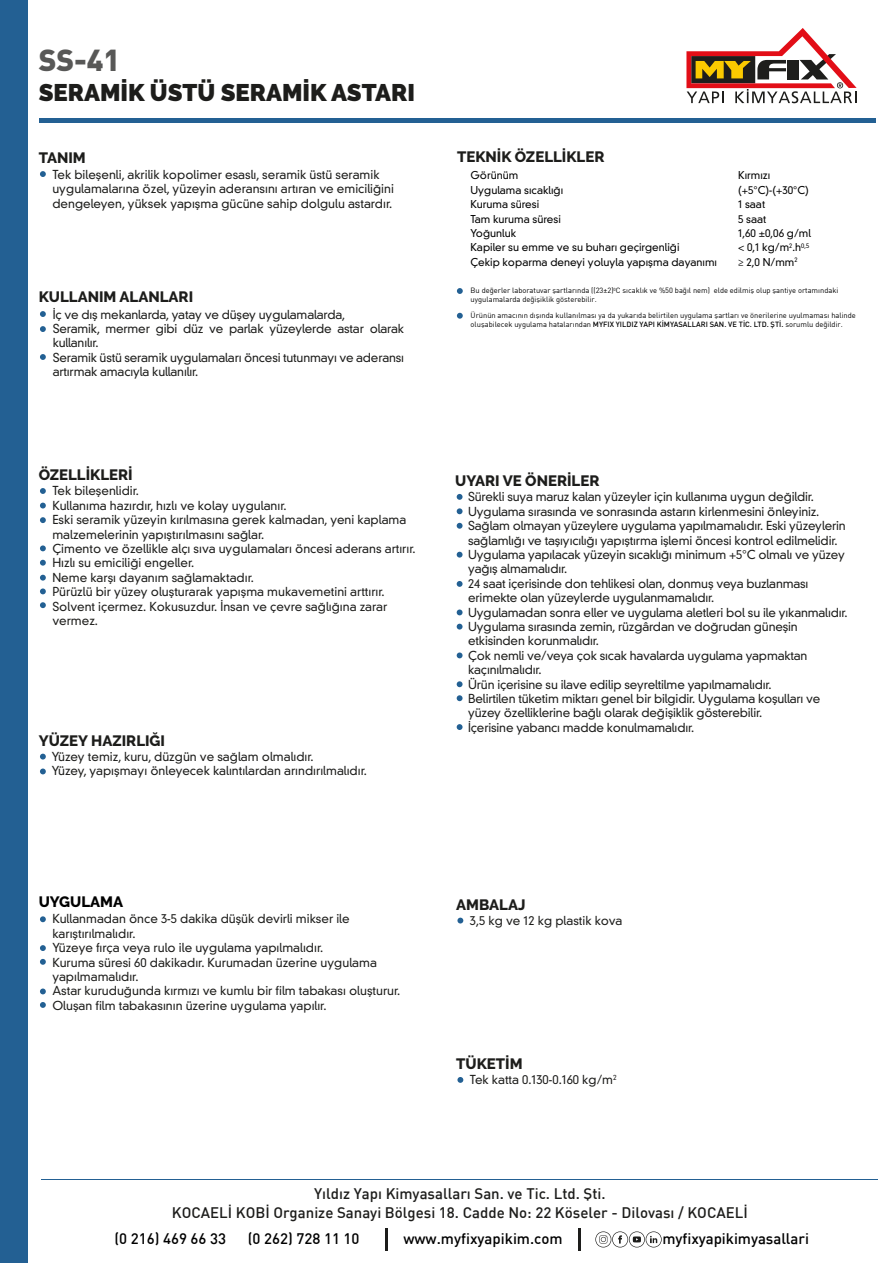
<style>
.page{position:relative;width:893px;height:1263px;background:#fff}
.page>*{position:absolute;margin:0;border:0;box-sizing:border-box;transform-origin:0 0}
.t1{font:900 30px "DIN Pro";color:#585857}
.t2{font:900 24px "Raleway";color:#1d1d1b}
.t3{font:500 15px/19.5px "DI Nbek";color:#1d1d1b;text-align:center}
.t4{font:800 15px "Raleway";color:#1d1d1b}
.t5{font:500 15px "DI Nbek";color:#000}
.t6{font:800 15px "Raleway";color:#000}
.t7{font:300 12px/14.4px "DIN Grotesk Std";letter-spacing:-.015em;color:#1d1d1b}
.t8{font:300 10.5px/14.4px "DIN Grotesk Std";color:#000}
.t9{font:7.5px/9px "DIN Bek";color:#010101}
.s1{font-family:"DIN Pro";font-weight:500}
</style>
<div class="page">
<div style="left:0;top:0;width:28px;height:1263px;background:#236093"></div>
<svg style="left:595px;top:1231px;width:67px;height:16px"></svg>
<hr style="left:385px;top:1228px;width:3px;height:22px;background:#1d1d1b">
<hr style="left:578px;top:1228px;width:2px;height:22px;background:#1d1d1b">
<svg style="left:40px;top:171px;width:6px;height:6px"></svg>
<svg style="left:40px;top:311px;width:6px;height:6px"></svg>
<svg style="left:40px;top:326px;width:6px;height:6px"></svg>
<svg style="left:40px;top:354px;width:6px;height:6px"></svg>
<svg style="left:40px;top:488px;width:6px;height:6px"></svg>
<svg style="left:40px;top:517px;width:6px;height:6px"></svg>
<svg style="left:40px;top:503px;width:6px;height:5px"></svg>
<svg style="left:40px;top:545px;width:6px;height:6px"></svg>
<svg style="left:40px;top:560px;width:6px;height:6px"></svg>
<svg style="left:40px;top:575px;width:6px;height:6px"></svg>
<svg style="left:40px;top:588px;width:6px;height:6px"></svg>
<svg style="left:40px;top:602px;width:6px;height:6px"></svg>
<svg style="left:40px;top:916px;width:6px;height:6px"></svg>
<svg style="left:457px;top:288px;width:6px;height:6px"></svg>
<svg style="left:457px;top:313px;width:6px;height:6px"></svg>
<svg style="left:40px;top:959px;width:6px;height:6px"></svg>
<svg style="left:40px;top:945px;width:6px;height:6px"></svg>
<svg style="left:40px;top:1002px;width:6px;height:6px"></svg>
<svg style="left:40px;top:988px;width:6px;height:6px"></svg>
<svg style="left:686px;top:28px;width:171px;height:75px"></svg>
<hr style="left:42px;top:1179px;width:836px;height:1px;background:#236093">
<hr style="left:39px;top:119px;width:836px;height:4px;background:#236093">
<svg style="left:40px;top:754px;width:6px;height:5px"></svg>
<svg style="left:40px;top:768px;width:6px;height:6px"></svg>
<svg style="left:457px;top:918px;width:6px;height:5px"></svg>
<svg style="left:457px;top:1077px;width:6px;height:6px"></svg>
<svg style="left:457px;top:494px;width:6px;height:6px"></svg>
<svg style="left:457px;top:523px;width:6px;height:6px"></svg>
<svg style="left:457px;top:508px;width:6px;height:6px"></svg>
<svg style="left:457px;top:552px;width:6px;height:6px"></svg>
<svg style="left:457px;top:652px;width:6px;height:6px"></svg>
<svg style="left:457px;top:581px;width:6px;height:6px"></svg>
<svg style="left:457px;top:609px;width:6px;height:6px"></svg>
<svg style="left:457px;top:624px;width:6px;height:5px"></svg>
<svg style="left:457px;top:724px;width:6px;height:6px"></svg>
<svg style="left:457px;top:681px;width:6px;height:6px"></svg>
<svg style="left:457px;top:695px;width:6px;height:6px"></svg>
<h1 class="t1" style="left:39px;top:40px;width:83px">SS-41</h1>
<h2 class="t2" style="left:39px;top:78px;width:378px">SERAMİK ÜSTÜ SERAMİK ASTARI</h2>
<p class="t4" style="left:39px;top:149px;width:49px">TANIM</p>
<p class="t4" style="left:457px;top:148px;width:149px">TEKNİK ÖZELLİKLER</p>
<p class="t7" style="left:52px;top:168px;width:343px">Tek bileşenli, akrilik kopolimer esaslı, seramik üstü seramik uygulamalarına özel, yüzeyin aderansını artıran ve emiciliğini dengeleyen, yüksek yapışma gücüne sahip dolgulu astardır.</p>
<p class="t4" style="left:39px;top:288px;width:156px">KULLANIM ALANLARI</p>
<p class="t7" style="left:53px;top:307px;width:353px">İç ve dış mekanlarda, yatay ve düşey uygulamalarda,<br>Seramik, mermer gibi düz ve parlak yüzeylerde astar olarak kullanılır.<br>Seramik üstü seramik uygulamaları öncesi tutunmayı ve aderansı artırmak amacıyla kullanılır.</p>
<p class="t4" style="left:39px;top:466px;width:95px">ÖZELLİKLERİ</p>
<p class="t7" style="left:52px;top:484px;width:365px">Tek bileşenlidir.<br>Kullanıma hazırdır, hızlı ve kolay uygulanır.<br>Eski seramik yüzeyin kırılmasına gerek kalmadan, yeni kaplama malzemelerinin yapıştırılmasını sağlar.<br>Çimento ve özellikle alçı sıva uygulamaları öncesi aderans artırır.<br>Hızlı su emiciliği engeller.<br>Neme karşı dayanım sağlamaktadır.<br>Pürüzlü bir yüzey oluşturarak yapışma mukavemetini arttırır.<br>Solvent içermez. Kokusuzdur. İnsan ve çevre sağlığına zarar vermez.</p>
<p class="t4" style="left:39px;top:732px;width:128px">YÜZEY HAZIRLIĞI</p>
<p class="t7" style="left:52px;top:749px;width:317px">Yüzey temiz, kuru, düzgün ve sağlam olmalıdır.<br>Yüzey, yapışmayı önleyecek kalıntılardan arındırılmalıdır.</p>
<p class="t8" style="left:470px;top:168px;width:248px">Görünüm<br>Uygulama sıcaklığı<br>Kuruma süresi<br>Tam kuruma süresi<br>Yoğunluk<br>Kapiler su emme ve su buharı geçirgenliği<br>Çekip koparma deneyi yoluyla yapışma dayanımı</p>
<p class="t8" style="left:738px;top:168px;width:74px">Kırmızı (+5°C)-(+30°C)<br>1 saat<br>5 saat<br>1,60 ±0,06 g/ml &lt; 0,1 kg/m<sup>2</sup>.h<sup>0,5 </sup>≥ 2,0 N/mm<sup>2</sup></p>
<p class="t9" style="left:471px;top:286px;width:369px">Bu değerler laboratuvar şartlarında ((23±2)<sup>0</sup>C sıcaklık ve %50 bağıl nem) elde edilmiş olup şantiye ortamındaki uygulamalarda değişiklik gösterebilir.</p>
<p class="t9" style="left:471px;top:311px;width:387px">Ürünün amacının dışında kullanılması ya da yukarıda belirtilen uygulama şartları ve önerilerine uyulmaması halinde oluşabilecek uygulama hatalarından <span class="s1">MYFIX YILDIZ YAPI KİMYASALLARI SAN. VE TİC. LTD. ŞTİ.</span> sorumlu değildir.</p>
<p class="t4" style="left:455px;top:472px;width:146px">UYARI VE ÖNERİLER</p>
<p class="t7" style="left:468px;top:490px;width:381px">Sürekli suya maruz kalan yüzeyler için kullanıma uygun değildir.<br>Uygulama sırasında ve sonrasında astarın kirlenmesini önleyiniz.<br>Sağlam olmayan yüzeylere uygulama yapılmamalıdır. Eski yüzeylerin sağlamlığı ve taşıyıcılığı yapıştırma işlemi öncesi kontrol edilmelidir.<br>Uygulama yapılacak yüzeyin sıcaklığı minimum +5°C olmalı ve yüzey yağış almamalıdır.<br>24 saat içerisinde don tehlikesi olan, donmuş veya buzlanması erimekte olan yüzeylerde uygulanmamalıdır.<br>Uygulamadan sonra eller ve uygulama aletleri bol su ile yıkanmalıdır.<br>Uygulama sırasında zemin, rüzgârdan ve doğrudan güneşin etkisinden korunmalıdır.<br>Çok nemli ve/veya çok sıcak havalarda uygulama yapmaktan kaçınılmalıdır.<br>Ürün içerisine su ilave edilip seyreltilme yapılmamalıdır.<br>Belirtilen tüketim miktarı genel bir bilgidir. Uygulama koşulları ve yüzey özelliklerine bağlı olarak değişiklik gösterebilir.<br>İçerisine yabancı madde konulmamalıdır.</p>
<p class="t6" style="left:39px;top:893px;width:86px">UYGULAMA</p>
<p class="t7" style="left:52px;top:912px;width:349px">Kullanmadan önce 3-5 dakika düşük devirli mikser ile karıştırılmalıdır.<br>Yüzeye fırça veya rulo ile uygulama yapılmalıdır.<br>Kuruma süresi 60 dakikadır. Kurumadan üzerine uygulama yapılmamalıdır.<br>Astar kuruduğunda kırmızı ve kumlu bir film tabakası oluşturur.<br>Oluşan film tabakasının üzerine uygulama yapılır.</p>
<p class="t4" style="left:456px;top:896px;width:71px">AMBALAJ</p>
<p class="t7" style="left:470px;top:913px;width:154px">3,5 kg ve 12 kg plastik kova</p>
<p class="t4" style="left:456px;top:1055px;width:68px">TÜKETİM</p>
<p class="t7" style="left:470px;top:1072px;width:148px">Tek katta 0.130-0.160 kg/m<sup>2</sup></p>
<p class="t3" style="left:172px;top:1183px;width:577px">Yıldız Yapı Kimyasalları San. ve Tic. Ltd. Şti.<br>KOCAELİ KOBİ Organize Sanayi Bölgesi 18. Cadde No: 22 Köseler - Dilovası / KOCAELİ</p>
<p class="t5" style="left:114px;top:1229px;width:113px">(0 216) 469 66 33</p>
<p class="t5" style="left:248px;top:1229px;width:113px">(0 262) 728 11 10</p>
<p class="t5" style="left:403px;top:1229px;width:161px">www.myfixyapikim.com</p>
<p class="t5" style="left:662px;top:1229px;width:148px">myfixyapikimyasallari</p>
</div>
